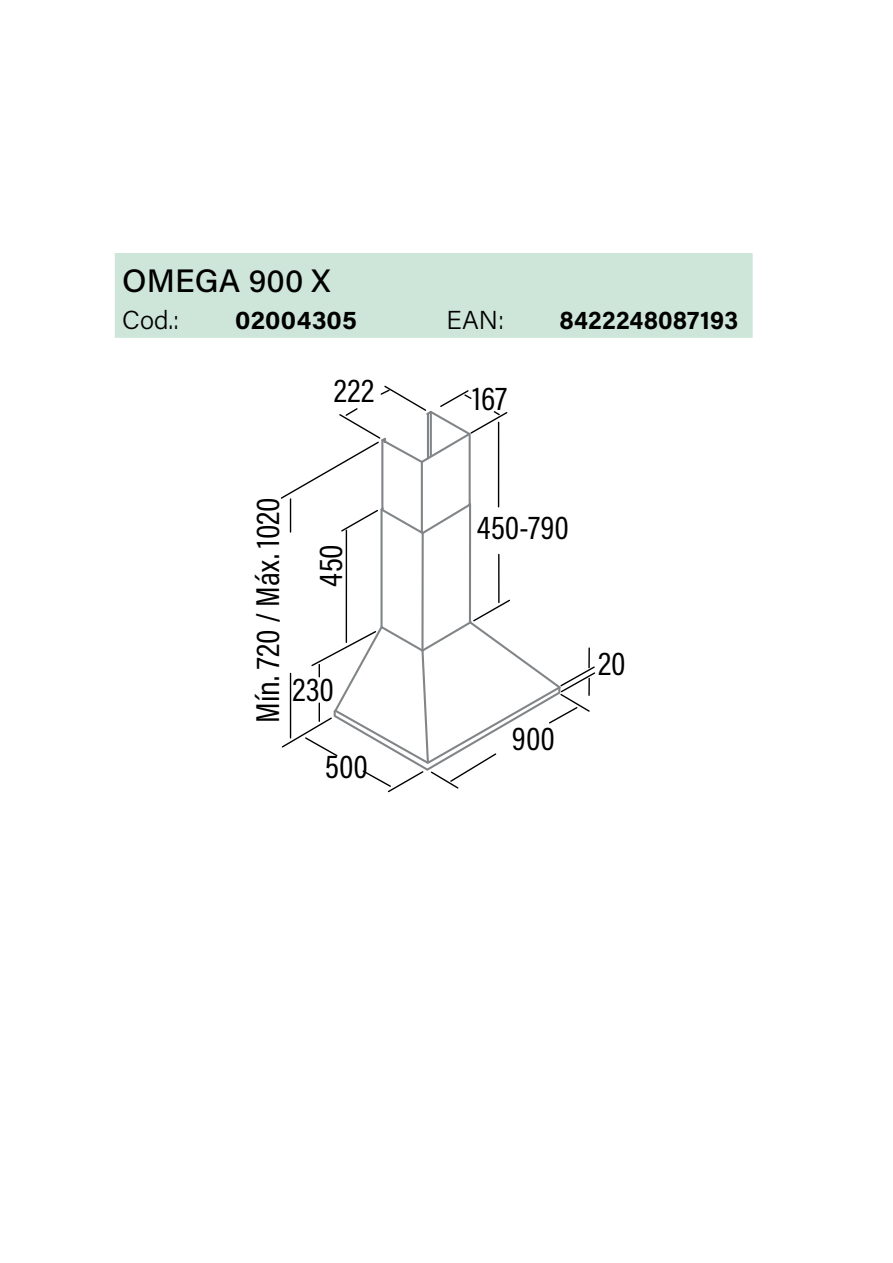
<style>
.page{position:relative;width:893px;height:1263px;background:#fff}
.page>*{position:absolute;margin:0;border:0;box-sizing:border-box;transform-origin:0 0}
.t1{font:33.45px "Acumin Pro Cond";letter-spacing:.005em;color:#000}
.t2{font:500 32.4px "Acumin Pro";letter-spacing:.005em;color:#000}
.t3{font:700 25.95px "Acumin Pro";letter-spacing:.005em;color:#000;scale:.95 1}
.t4{font:300 25.95px "Acumin Pro";letter-spacing:.005em;color:#000}
.t5{font:700 25.95px "Acumin Pro";letter-spacing:.005em;color:#000}
</style>
<div class="page">
<div style="left:115px;top:253px;width:638px;height:85px;background:#cee6da"></div>
<svg style="left:281px;top:386px;width:314px;height:406px"></svg>
<p class="t2" style="left:122px;top:258px;width:210px">OMEGA 900 X</p>
<p class="t4" style="left:122px;top:302px;width:59px">Cod.:</p>
<p class="t5" style="left:235px;top:302px;width:123px">02004305</p>
<p class="t4" style="left:446px;top:302px;width:59px">EAN:</p>
<p class="t3" style="left:559px;top:302px;width:190px">8422248087193</p>
<p class="t1" style="left:334px;top:369px;width:42px">222</p>
<p class="t1" style="left:246px;top:722px;width:227px;rotate:-90deg">Mín. 720 / Máx. 1020</p>
<p class="t1" style="left:309px;top:586px;width:44px;rotate:-90deg">450</p>
<p class="t1" style="left:293px;top:668px;width:43px">230</p>
<p class="t1" style="left:325px;top:744px;width:44px">500</p>
<p class="t1" style="left:473px;top:377px;width:36px">167</p>
<p class="t1" style="left:477px;top:506px;width:94px">450-790</p>
<p class="t1" style="left:512px;top:717px;width:45px">900</p>
<p class="t1" style="left:598px;top:642px;width:29px">20</p>
</div>
